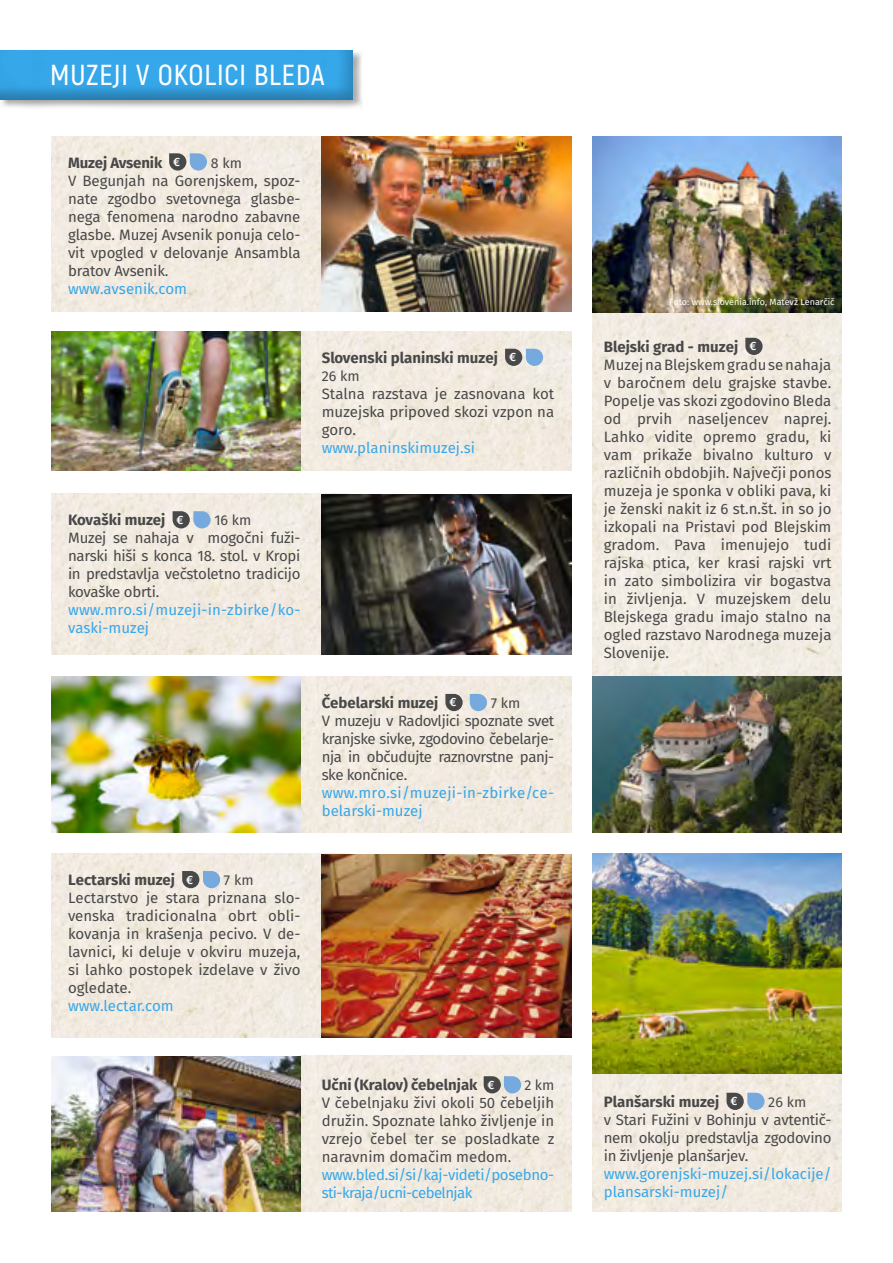
<style>
.page{position:relative;width:893px;height:1263px;background:#fff}
.page>*{position:absolute;margin:0;border:0;box-sizing:border-box;transform-origin:0 0}
.t1{font:600 28.95px "Akrobat";letter-spacing:.03em;color:#fff}
.t2{font:15px/18px "Fira Sans";color:#484848;text-align:justify}
.t3{font:15px/18px "Fira Sans";color:#36a7e9}
.t4{font:700 15px "Fira Sans";color:#484848}
.t5{font:15px/18px "Fira Sans";letter-spacing:-.035em;color:#36a7e9}
.t6{font:14.25px "Fira Sans";color:#484848}
.t7{font:9px "Fira Sans";color:#fff}
.s1{font-weight:500;font-size:12px;color:#fff}
.s2{font-weight:700}
</style>
<div class="page">
<img style="left:592px;top:136px;width:250px;height:540px">
<img style="left:51px;top:136px;width:271px;height:176px">
<img style="left:51px;top:494px;width:271px;height:160px">
<img style="left:51px;top:854px;width:271px;height:183px">
<img style="left:51px;top:331px;width:520px;height:140px">
<img style="left:51px;top:677px;width:520px;height:156px">
<img style="left:51px;top:1056px;width:520px;height:156px">
<img style="left:322px;top:136px;width:249px;height:176px">
<img style="left:322px;top:494px;width:249px;height:160px">
<img style="left:322px;top:854px;width:249px;height:183px">
<div style="left:0;top:50px;width:363px;height:60px;background:#000;opacity:.35"></div>
<div style="left:0;top:39px;width:367px;height:61px;background:#000;opacity:.25"></div>
<svg style="left:745px;top:338px;width:18px;height:17px"></svg>
<svg style="left:726px;top:1093px;width:38px;height:17px"></svg>
<img style="left:592px;top:676px;width:250px;height:157px">
<img style="left:592px;top:854px;width:250px;height:220px">
<svg style="left:169px;top:153px;width:38px;height:18px"></svg>
<svg style="left:173px;top:511px;width:38px;height:17px"></svg>
<svg style="left:182px;top:871px;width:38px;height:17px"></svg>
<svg style="left:505px;top:349px;width:38px;height:17px"></svg>
<svg style="left:445px;top:694px;width:18px;height:17px"></svg>
<svg style="left:470px;top:694px;width:17px;height:17px"></svg>
<svg style="left:484px;top:1076px;width:37px;height:17px"></svg>
<h1 class="t1" style="left:50px;top:57px;width:276px">MUZEJI V OKOLICI BLEDA</h1>
<p class="t4" style="left:68px;top:152px;width:114px">Muzej Avsenik <span class="s1">€</span></p>
<p class="t6" style="left:211px;top:153px;width:33px">8 km</p>
<p class="t2" style="left:68px;top:172px;width:234px">V Begunjah na Gorenjskem, spoz&shy;nate zgodbo svetovnega glasbe&shy;nega fenomena narodno zabavne glasbe. Muzej Avsenik ponuja celo&shy;vit vpogled v delovanje Ansambla bratov Avsenik.</p>
<p class="t3" style="left:68px;top:280px;width:120px">www.avsenik.com</p>
<p class="t4" style="left:322px;top:347px;width:196px">Slovenski planinski muzej <span class="s1">€</span></p>
<p class="t6" style="left:322px;top:366px;width:39px">26 km</p>
<p class="t2" style="left:322px;top:386px;width:234px">Stalna razstava je zasnovana kot muzejska pripoved skozi vzpon na goro.</p>
<p class="t3" style="left:322px;top:440px;width:155px">www.planinskimuzej.si</p>
<p class="t4" style="left:68px;top:510px;width:117px">Kovaški muzej <span class="s1">€</span></p>
<p class="t6" style="left:214px;top:510px;width:39px">16 km</p>
<p class="t2" style="left:68px;top:530px;width:234px">Muzej se nahaja v mogočni fuži&shy;narski hiši s konca 18. stol. v Kropi in predstavlja večstoletno tradicijo kovaške obrti.</p>
<p class="t3" style="left:68px;top:602px;width:234px">www.mro.si/muzeji-in-zbirke/ko&shy;vaski-muzej</p>
<p class="t4" style="left:68px;top:869px;width:127px">Lectarski muzej <span class="s1">€</span></p>
<p class="t6" style="left:224px;top:870px;width:31px">7 km</p>
<p class="t2" style="left:68px;top:890px;width:234px">Lectarstvo je stara priznana slo&shy;venska tradicionalna obrt obli&shy;kovanja in krašenja pecivo. V de&shy;lavnici, ki deluje v okviru muzeja, si lahko postopek izdelave v živo ogledate.</p>
<p class="t3" style="left:68px;top:998px;width:107px">www.lectar.com</p>
<p class="t4" style="left:322px;top:692px;width:136px">Čebelarski muzej <span class="s1">€</span></p>
<p class="t6" style="left:491px;top:693px;width:31px">7 km</p>
<p class="t2" style="left:322px;top:713px;width:234px">V muzeju v Radovljici spoznate svet kranjske sivke, zgodovino čebelarje&shy;nja in občudujte raznovrstne panj&shy;ske končnice.</p>
<p class="t3" style="left:322px;top:785px;width:234px">www.mro.si/muzeji-in-zbirke/ce&shy;belarski-muzej</p>
<p class="t4" style="left:322px;top:1075px;width:174px">Učni (Kralov) čebelnjak <span class="s1">€</span></p>
<p class="t6" style="left:524px;top:1075px;width:31px">2 km</p>
<p class="t2" style="left:322px;top:1095px;width:234px">V čebelnjaku živi okoli 50 čebeljih družin. Spoznate lahko življenje in vzrejo čebel ter se posladkate z naravnim domačim medom.</p>
<p class="t5" style="left:322px;top:1167px;width:234px">www.bled.si/si/kaj-videti/posebno&shy;sti-kraja/ucni-cebelnjak</p>
<p class="t7" style="left:669px;top:295px;width:167px">Foto: www.slovenia.info, Matevž Lenarčič</p>
<p class="t2" style="left:604px;top:339px;width:229px;text-align:left"><span class="s2">Blejski grad - muzej</span> <span class="s1">€<br></span>Muzej na Blejskem gradu se nahaja v baročnem delu grajske stavbe.<br>Popelje vas skozi zgodovino Bleda od prvih naseljencev naprej.<br>Lahko vidite opremo gradu, ki vam prikaže bivalno kulturo v različnih obdobjih. Največji ponos muzeja je sponka v obliki pava, ki je ženski nakit iz 6 st.n.št. in so jo izkopali na Pristavi pod Blejskim gradom. Pava imenujejo tudi rajska ptica, ker krasi rajski vrt in zato simbolizira vir bogastva in življenja. V muzejskem delu<br>Blejskega gradu imajo stalno na ogled razstavo Narodnega muzeja<br>Slovenije.</p>
<p class="t4" style="left:604px;top:1091px;width:135px">Planšarski muzej <span class="s1">€</span></p>
<p class="t6" style="left:768px;top:1092px;width:39px">26 km</p>
<p class="t2" style="left:604px;top:1112px;width:229px">v Stari Fužini v Bohinju v avtentič&shy;nem okolju predstavlja zgodovino in življenje planšarjev.</p>
<p class="t3" style="left:604px;top:1166px;width:229px">www.gorenjski-muzej.si/lokacije/ plansarski-muzej/</p>
</div>
